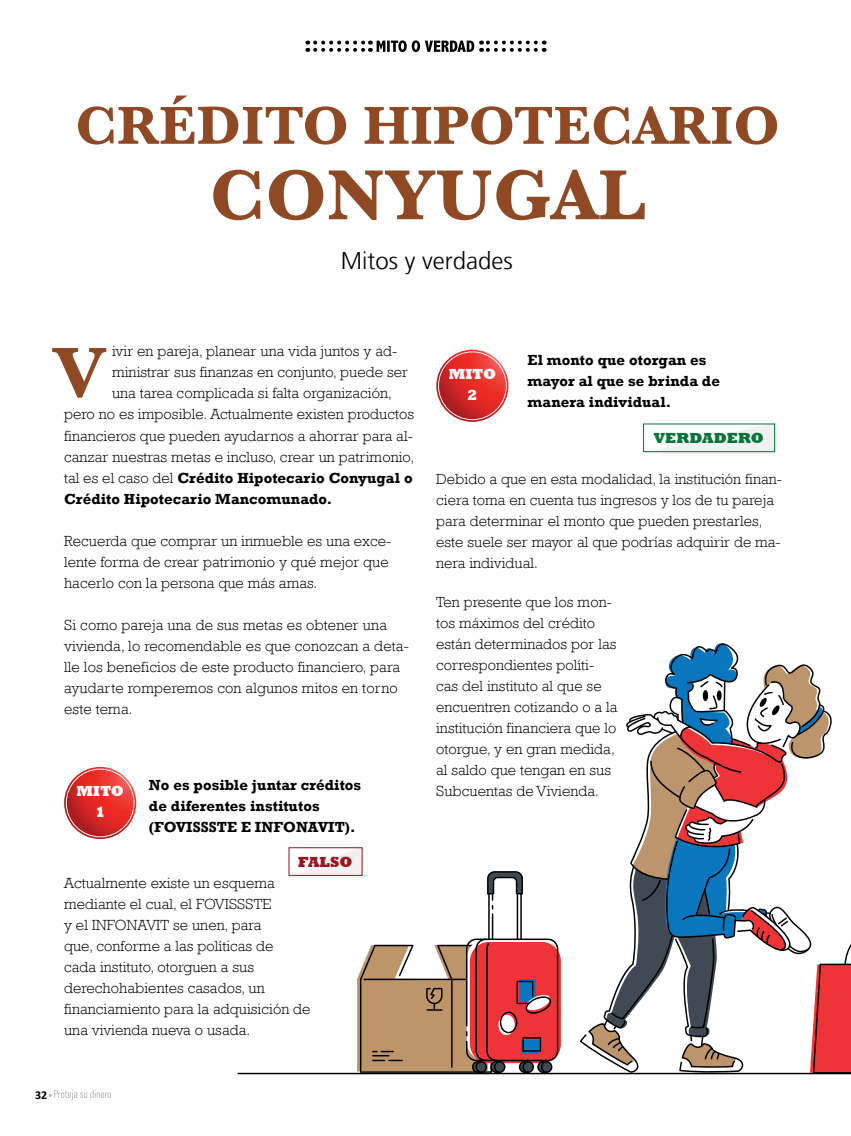
<style>
.page{position:relative;width:851px;height:1136px;background:#fff}
.page>*{position:absolute;margin:0;border:0;box-sizing:border-box;transform-origin:0 0}
.t1{font:700 73.5px "Baskerville";letter-spacing:.005em;color:#8f4925}
.t2{font:700 55.5px "Baskerville";letter-spacing:.005em;color:#8f4925}
.t3{font:300 24px "Frutiger LT";color:#000}
.t4{font:300 15px/21px "Rockwell";letter-spacing:.005em;color:#000}
.t5{font:700 15px/21px "Rockwell";letter-spacing:.005em;color:#000}
.t6{font:800 15px/21px "Rockwell";letter-spacing:.005em;color:#fff;text-align:center}
.t7{font:800 15px "Rockwell";letter-spacing:.005em;color:#0c733b}
.t8{font:800 15px "Rockwell";letter-spacing:.005em;color:#991521}
.t9{font:700 12px "Calibri";color:#000}
.s1{font-weight:300}
</style>
<div class="page">
<svg style="left:49px;top:1090px;width:62px;height:9px"></svg>
<svg style="left:481px;top:41px;width:54px;height:11px"></svg>
<svg style="left:315px;top:40px;width:159px;height:12px"></svg>
<svg style="left:64px;top:766px;width:72px;height:73px"></svg>
<svg style="left:66px;top:768px;width:68px;height:69px"></svg>
<svg style="left:67px;top:769px;width:66px;height:67px;background:#dc2e2b"></svg>
<svg style="left:436px;top:349px;width:72px;height:73px"></svg>
<svg style="left:438px;top:351px;width:68px;height:69px"></svg>
<svg style="left:439px;top:352px;width:66px;height:67px;background:#dc2e2b"></svg>
<svg style="left:643px;top:422px;width:133px;height:31px"></svg>
<div style="left:643px;top:423px;width:131px;height:29px;border:1px solid #0c733b"></div>
<svg style="left:237px;top:643px;width:613px;height:431px"></svg>
<div style="left:288px;top:847px;width:74px;height:28px;border:1px solid #991521"></div>
<h2 class="t2" style="left:75px;top:93px;width:705px">CRÉDITO HIPOTECARIO</h2>
<h1 class="t1" style="left:210px;top:152px;width:437px">CONYUGAL</h1>
<h3 class="t3" style="left:341px;top:247px;width:174px">Mitos y verdades</h3>
<p class="t4" style="left:112px;top:341px;width:286px">ivir en pareja, planear una vida juntos y ad-</p>
<p class="t4" style="left:112px;top:362px;width:297px">ministrar sus finanzas en conjunto, puede ser</p>
<p class="t4" style="left:112px;top:383px;width:281px">una tarea complicada si falta organización,</p>
<p class="t4" style="left:64px;top:404px;width:351px">pero no es imposible. Actualmente existen productos</p>
<p class="t4" style="left:64px;top:425px;width:350px">financieros que pueden ayudarnos a ahorrar para al-</p>
<p class="t4" style="left:64px;top:446px;width:351px">canzar nuestras metas e incluso, crear un patrimonio,</p>
<p class="t5" style="left:64px;top:467px;width:350px"><span class="s1">tal es el caso del</span> Crédito Hipotecario Conyugal o</p>
<p class="t5" style="left:64px;top:488px;width:269px">Crédito Hipotecario Mancomunado.</p>
<p class="t4" style="left:64px;top:530px;width:329px">Recuerda que comprar un inmueble es una exce&shy;lente forma de crear patrimonio y qué mejor que hacerlo con la persona que más amas.</p>
<p class="t4" style="left:64px;top:614px;width:346px">Si como pareja una de sus metas es obtener una vivienda, lo recomendable es que conozcan a deta&shy;lle los beneficios de este producto financiero, para ayudarte romperemos con algunos mitos en torno este tema.</p>
<h1 class="t1" style="left:53px;top:329px;width:54px">V</h1>
<p class="t5" style="left:527px;top:349px;width:194px">El monto que otorgan es mayor al que se brinda de manera individual.</p>
<p class="t6" style="left:448px;top:363px;width:49px">MITO<br>2</p>
<p class="t7" style="left:653px;top:429px;width:111px">VERDADERO</p>
<p class="t4" style="left:436px;top:468px;width:347px">Debido a que en esta modalidad, la institución finan&shy;ciera toma en cuenta tus ingresos y los de tu pareja para determinar el monto que pueden prestarles, este suele ser mayor al que podrías adquirir de ma&shy;nera individual.</p>
<p class="t4" style="left:436px;top:591px;width:183px">Ten presente que los mon&shy;tos máximos del crédito están determinados por las correspondientes políti&shy;cas del instituto al que se encuentren cotizando o a la institución financiera que lo otorgue, y en gran medida, al saldo que tengan en sus<br>Subcuentas de Vivienda.</p>
<p class="t5" style="left:149px;top:774px;width:214px">No es posible juntar créditos de diferentes institutos (FOVISSSTE E INFONAVIT).</p>
<p class="t6" style="left:76px;top:780px;width:49px">MITO<br>1</p>
<p class="t8" style="left:298px;top:852px;width:56px">FALSO</p>
<p class="t4" style="left:64px;top:871px;width:248px">Actualmente existe un esquema mediante el cual, el FOVISSSTE<br>y el INFONAVIT se unen, para<br>que, conforme a las políticas de<br>cada instituto, otorguen a sus derechohabientes casados, un financiamiento para la adquisición de una vivienda nueva o usada.</p>
<p class="t9" style="left:35px;top:1086px;width:14px">32</p>
</div>
